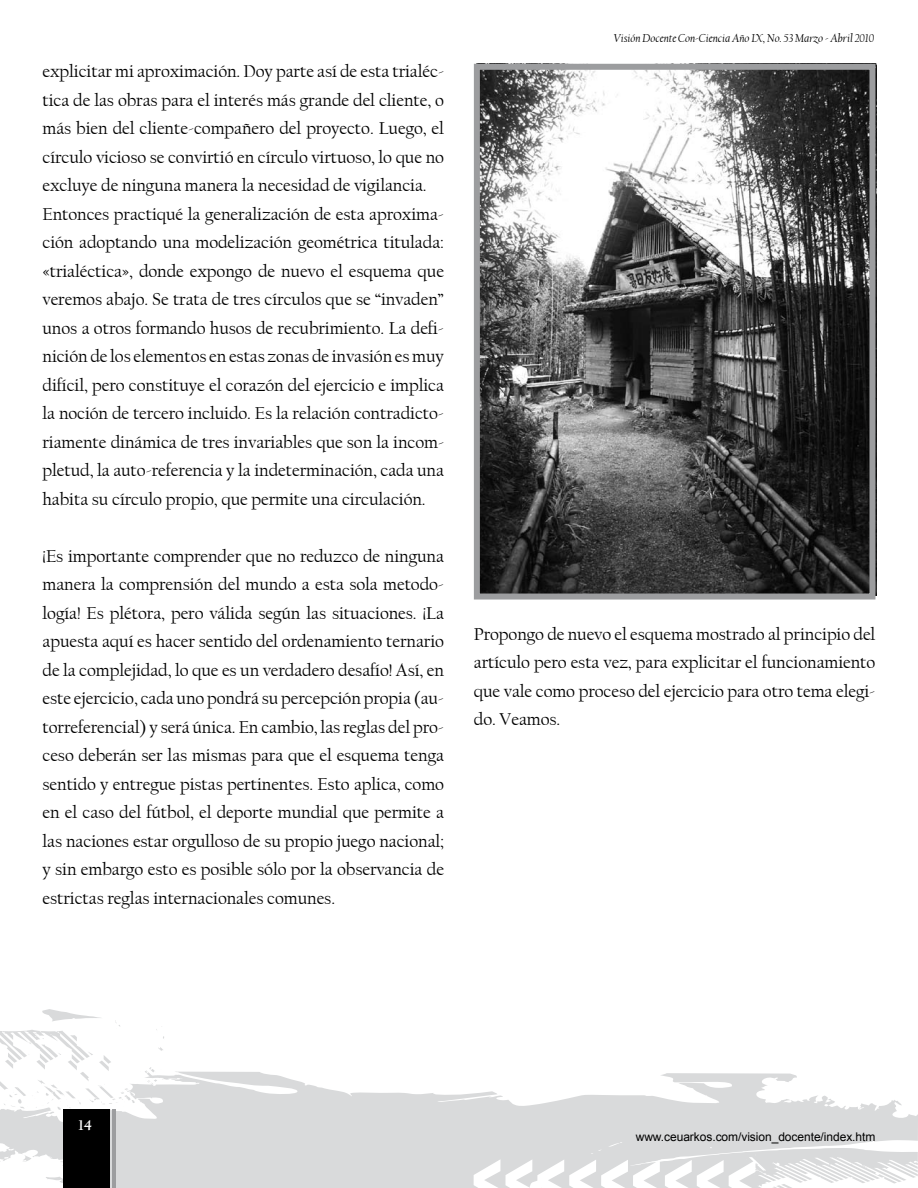
<style>
.page{position:relative;width:918px;height:1188px;background:#fff}
.page>*{position:absolute;margin:0;border:0;box-sizing:border-box;transform-origin:0 0}
.t1{font:18px/28.5px "Californian FB";letter-spacing:-.005em;color:#000;text-align:justify}
.t2{font:700 15px "Californian FB";color:#fff}
.t3{font:italic 12px "Californian FB";letter-spacing:-.005em;color:#000}
.t4{font:12px "Arial";letter-spacing:-.005em;color:#000}
</style>
<div class="page">
<svg style="left:0;top:1072px;width:917px;height:116px;fill:#d9dadb"></svg>
<svg style="left:474px;top:1135px;width:292px;height:53px"></svg>
<svg style="left:0;top:1009px;width:166px;height:105px"></svg>
<div style="left:64px;top:1110px;width:46px;height:78px;background:#000"></div>
<hr style="left:113px;top:1110px;width:3px;height:78px;background:#9c9d9f">
<svg style="left:917px;top:1114px;width:1px;height:62px"></svg>
<img style="left:481px;top:64px;width:396px;height:531px">
<div style="left:474px;top:64px;width:401px;height:536px;border:6px solid #9c9d9f"></div>
<p class="t1" style="left:43px;top:57px;width:403px;text-align:left">explicitar mi aproximación. Doy parte así de esta trialéc&shy;tica de las obras para el interés más grande del cliente, o más bien del cliente-compañero del proyecto. Luego, el círculo vicioso se convirtió en círculo virtuoso, lo que no excluye de ninguna manera la necesidad de vigilancia.<br>Entonces practiqué la generalización de esta aproxima&shy;ción adoptando una modelización geométrica titulada: «trialéctica», donde expongo de nuevo el esquema que veremos abajo. Se trata de tres círculos que se “invaden” unos a otros formando husos de recubrimiento. La defi&shy;nición de los elementos en estas zonas de invasión es muy difícil, pero constituye el corazón del ejercicio e implica la noción de tercero incluido. Es la relación contradicto&shy;riamente dinámica de tres invariables que son la incom&shy;pletud, la auto-referencia y la indeterminación, cada una habita su círculo propio, que permite una circulación.</p>
<p class="t1" style="left:43px;top:542px;width:403px">¡Es importante comprender que no reduzco de ninguna manera la comprensión del mundo a esta sola metodo&shy;logía! Es plétora, pero válida según las situaciones. ¡La apuesta aquí es hacer sentido del ordenamiento ternario de la complejidad, lo que es un verdadero desafío! Así, en este ejercicio, cada uno pondrá su percepción propia (au&shy;torreferencial) y será única. En cambio, las reglas del pro&shy;ceso deberán ser las mismas para que el esquema tenga sentido y entregue pistas pertinentes. Esto aplica, como en el caso del fútbol, el deporte mundial que permite a las naciones estar orgulloso de su propio juego nacional; y sin embargo esto es posible sólo por la observancia de estrictas reglas internacionales comunes.</p>
<p class="t3" style="left:614px;top:31px;width:262px">Visión Docente Con-Ciencia Año IX, No. 53 Marzo - Abril 2010</p>
<p class="t1" style="left:474px;top:620px;width:403px">Propongo de nuevo el esquema mostrado al principio del artículo pero esta vez, para explicitar el funcionamiento que vale como proceso del ejercicio para otro tema elegi&shy;do. Veamos.</p>
<p class="t2" style="left:78px;top:1117px;width:15px">14</p>
<p class="t4" style="left:636px;top:1129px;width:241px">www.ceuarkos.com/vision_docente/index.htm</p>
</div>
